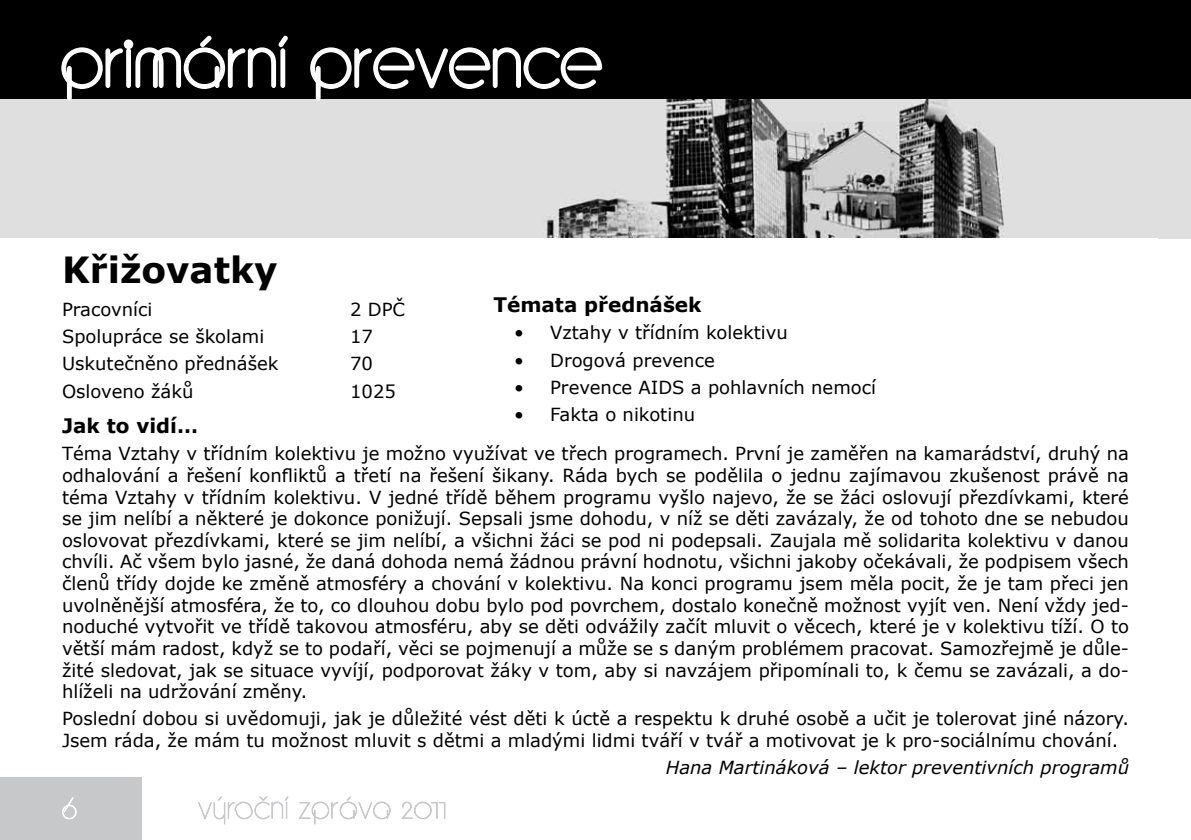
<style>
.page{position:relative;width:1191px;height:840px;background:#fff}
.page>*{position:absolute;margin:0;border:0;box-sizing:border-box;transform-origin:0 0}
.t1{font:700 36px "Verdana";color:#000}
.t2{font:700 20px "Verdana";color:#000}
.t3{font:18px/21.6px "Verdana";color:#000;text-align:justify}
.t4{font:italic 18px "Verdana";color:#000}
</style>
<div class="page">
<div style="left:0;top:777px;width:142px;height:62px;background:#c7c8ca"></div>
<div style="left:0;top:0;width:1191px;height:99px;background:#000"></div>
<img style="left:0;top:99px;width:1191px;height:138px">
<div style="left:1158px;top:100px;width:33px;height:138px;background:#dfdfdf"></div>
<svg style="left:198px;top:796px;width:91px;height:28px"></svg>
<svg style="left:299px;top:796px;width:92px;height:28px"></svg>
<svg style="left:402px;top:801px;width:44px;height:19px"></svg>
<svg style="left:59px;top:33px;width:232px;height:79px"></svg>
<svg style="left:308px;top:29px;width:296px;height:83px;background:#4e4e4e"></svg>
<svg style="left:62px;top:797px;width:15px;height:22px"></svg>
<h1 class="t1" style="left:62px;top:244px;width:217px">Křižovatky</h1>
<p class="t3" style="left:62px;top:298px;width:92px">Pracovníci</p>
<p class="t3" style="left:350px;top:298px;width:57px">2 DPČ</p>
<p class="t3" style="left:62px;top:325px;width:204px">Spolupráce se školami</p>
<p class="t3" style="left:350px;top:325px;width:24px">17</p>
<p class="t3" style="left:62px;top:352px;width:218px">Uskutečněno přednášek</p>
<p class="t3" style="left:350px;top:352px;width:24px">70</p>
<p class="t3" style="left:62px;top:380px;width:133px">Osloveno žáků</p>
<p class="t3" style="left:350px;top:380px;width:47px">1025</p>
<p class="t2" style="left:62px;top:411px;width:138px">Jak to vidí…</p>
<p class="t3" style="left:62px;top:442px;width:1068px">Téma Vztahy v třídním kolektivu je možno využívat ve třech programech. První je zaměřen na kamarádství, druhý na odhalování a řešení konfliktů a třetí na řešení šikany. Ráda bych se podělila o jednu zajímavou zkušenost právě na téma Vztahy v třídním kolektivu. V jedné třídě během programu vyšlo najevo, že se žáci oslovují přezdívkami, které se jim nelíbí a některé je dokonce ponižují. Sepsali jsme dohodu, v níž se děti zavázaly, že od tohoto dne se nebudou oslovovat přezdívkami, které se jim nelíbí, a všichni žáci se pod ni podepsali. Zaujala mě solidarita kolektivu v danou chvíli. Ač všem bylo jasné, že daná dohoda nemá žádnou právní hodnotu, všichni jakoby očekávali, že podpisem všech členů třídy dojde ke změně atmosféry a chování v kolektivu. Na konci programu jsem měla pocit, že je tam přeci jen uvolněnější atmosféra, že to, co dlouhou dobu bylo pod povrchem, dostalo konečně možnost vyjít ven. Není vždy jed&shy;noduché vytvořit ve třídě takovou atmosféru, aby se děti odvážily začít mluvit o věcech, které je v kolektivu tíží. O to větší mám radost, když se to podaří, věci se pojmenují a může se s daným problémem pracovat. Samozřejmě je důle&shy;žité sledovat, jak se situace vyvíjí, podporovat žáky v tom, aby si navzájem připomínali to, k čemu se zavázali, a do&shy;hlíželi na udržování změny.</p>
<p class="t3" style="left:62px;top:707px;width:1068px">Poslední dobou si uvědomuji, jak je důležité vést děti k úctě a respektu k druhé osobě a učit je tolerovat jiné názory.<br>Jsem ráda, že mám tu možnost mluvit s dětmi a mladými lidmi tváří v tvář a motivovat je k pro-sociálnímu chování.</p>
<p class="t4" style="left:666px;top:755px;width:465px">Hana Martináková – lektor preventivních programů</p>
<p class="t2" style="left:493px;top:290px;width:210px">Témata přednášek</p>
<p class="t3" style="left:514px;top:321px;width:275px">• Vztahy v třídním kolektivu</p>
<p class="t3" style="left:514px;top:349px;width:202px">• Drogová prevence</p>
<p class="t3" style="left:514px;top:376px;width:363px">• Prevence AIDS a pohlavních nemocí</p>
<p class="t3" style="left:514px;top:403px;width:182px">• Fakta o nikotinu</p>
</div>
